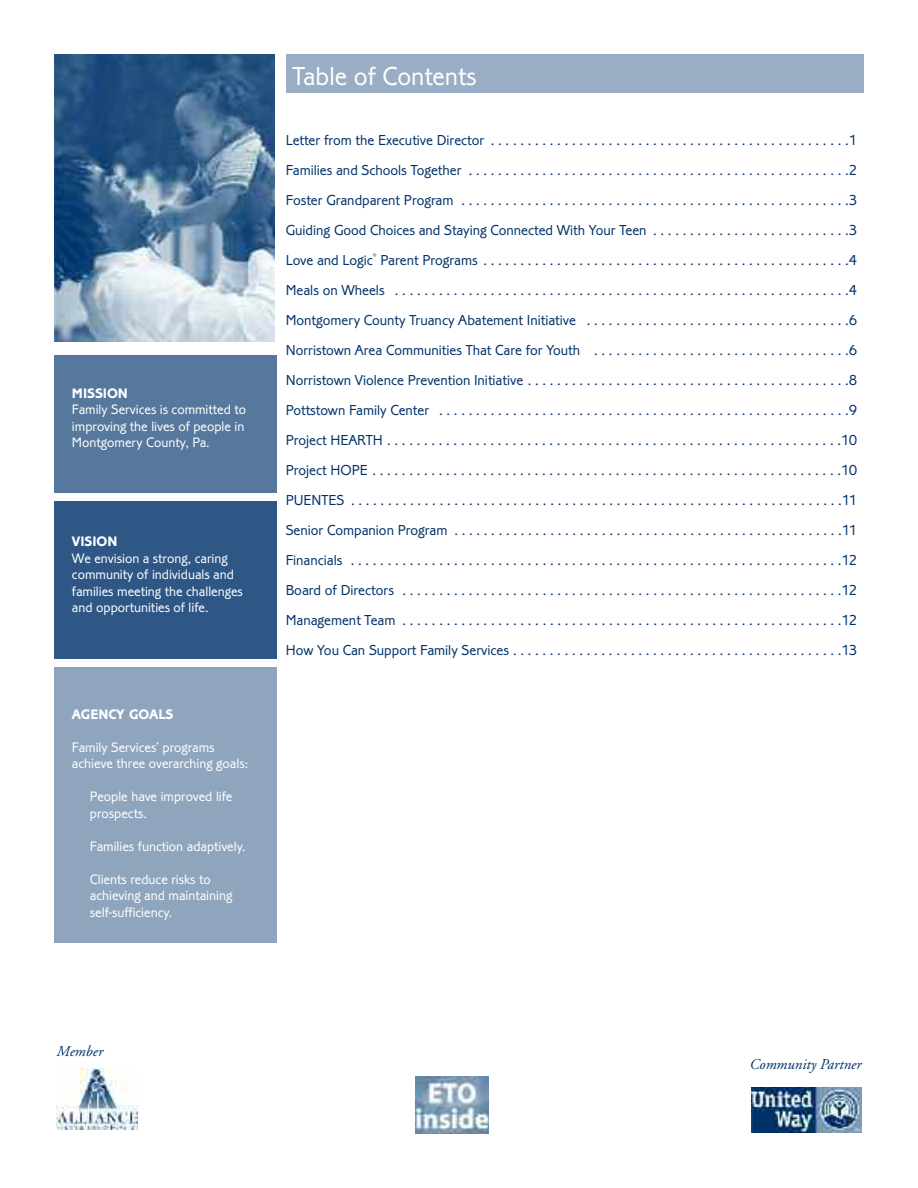
<style>
.page{position:relative;width:918px;height:1188px;background:#fff}
.page>*{position:absolute;margin:0;border:0;box-sizing:border-box;transform-origin:0 0}
.t1{font:300 27px "Corinthian EF";color:#fff}
.t2{font:300 15px/30px "Corinthian EF";color:#00326b;text-align:justify}
.t3{font:italic 15px "Adobe Garamond";color:#00326b}
.t4{font:300 14.25px/16.5px "Corinthian EF";color:#fff}
.t5{font:700 14.25px "Corinthian EF";color:#fff}
</style>
<div class="page">
<div style="left:54px;top:356px;width:222px;height:138px;background:#57789d"></div>
<div style="left:54px;top:668px;width:222px;height:275px;background:#8fa5be"></div>
<div style="left:54px;top:501px;width:222px;height:157px;background:#2e5786"></div>
<div style="left:286px;top:54px;width:578px;height:39px;background:#99adc4"></div>
<img style="left:752px;top:1088px;width:110px;height:44px">
<img style="left:56px;top:1069px;width:82px;height:60px">
<img style="left:416px;top:1076px;width:73px;height:58px">
<img style="left:54px;top:54px;width:220px;height:288px">
<p class="t5" style="left:72px;top:388px;width:58px">MISSION</p>
<p class="t4" style="left:72px;top:403px;width:176px;text-align:justify">Family Services is committed to improving the lives of people in Montgomery County, Pa.</p>
<p class="t5" style="left:72px;top:537px;width:47px">VISION</p>
<p class="t4" style="left:72px;top:551px;width:172px">We envision a strong, caring community of individuals and families meeting the challenges and opportunities of life.</p>
<p class="t5" style="left:72px;top:709px;width:103px">AGENCY GOALS</p>
<p class="t4" style="left:72px;top:740px;width:178px">Family Services’ programs achieve three overarching goals:</p>
<p class="t4" style="left:90px;top:790px;width:144px">People have improved life prospects.</p>
<p class="t4" style="left:90px;top:839px;width:157px">Families function adaptively.</p>
<p class="t4" style="left:90px;top:872px;width:144px">Clients reduce risks to achieving and maintaining self-sufficiency.</p>
<h1 class="t1" style="left:292px;top:67px;width:185px">Table of Contents</h1>
<p class="t2" style="left:286px;top:126px;width:573px">Letter from the Executive Director . . . . . . . . . . . . . . . . . . . . . . . . . . . . . . . . . . . . . . . . . . . . . . . . .1<br>Families and Schools Together . . . . . . . . . . . . . . . . . . . . . . . . . . . . . . . . . . . . . . . . . . . . . . . . . . . .2<br>Foster Grandparent Program . . . . . . . . . . . . . . . . . . . . . . . . . . . . . . . . . . . . . . . . . . . . . . . . . . . . .3<br>Guiding Good Choices and Staying Connected With Your Teen . . . . . . . . . . . . . . . . . . . . . . . . . . .3<br>Love and Logic<sup>®</sup> Parent Programs . . . . . . . . . . . . . . . . . . . . . . . . . . . . . . . . . . . . . . . . . . . . . . . . . .4<br>Meals on Wheels . . . . . . . . . . . . . . . . . . . . . . . . . . . . . . . . . . . . . . . . . . . . . . . . . . . . . . . . . . . . . .4<br>Montgomery County Truancy Abatement Initiative . . . . . . . . . . . . . . . . . . . . . . . . . . . . . . . . . . . .6<br>Norristown Area Communities That Care for Youth . . . . . . . . . . . . . . . . . . . . . . . . . . . . . . . . . . .6<br>Norristown Violence Prevention Initiative . . . . . . . . . . . . . . . . . . . . . . . . . . . . . . . . . . . . . . . . . . . .8<br>Pottstown Family Center . . . . . . . . . . . . . . . . . . . . . . . . . . . . . . . . . . . . . . . . . . . . . . . . . . . . . . . .9<br>Project HEARTH . . . . . . . . . . . . . . . . . . . . . . . . . . . . . . . . . . . . . . . . . . . . . . . . . . . . . . . . . . . . . .10<br>Project HOPE . . . . . . . . . . . . . . . . . . . . . . . . . . . . . . . . . . . . . . . . . . . . . . . . . . . . . . . . . . . . . . . .10<br>PUENTES . . . . . . . . . . . . . . . . . . . . . . . . . . . . . . . . . . . . . . . . . . . . . . . . . . . . . . . . . . . . . . . . . . .11<br>Senior Companion Program . . . . . . . . . . . . . . . . . . . . . . . . . . . . . . . . . . . . . . . . . . . . . . . . . . . . .11<br>Financials . . . . . . . . . . . . . . . . . . . . . . . . . . . . . . . . . . . . . . . . . . . . . . . . . . . . . . . . . . . . . . . . . . .12<br>Board of Directors . . . . . . . . . . . . . . . . . . . . . . . . . . . . . . . . . . . . . . . . . . . . . . . . . . . . . . . . . . . .12<br>Management Team . . . . . . . . . . . . . . . . . . . . . . . . . . . . . . . . . . . . . . . . . . . . . . . . . . . . . . . . . . . .12<br>How You Can Support Family Services . . . . . . . . . . . . . . . . . . . . . . . . . . . . . . . . . . . . . . . . . . . . .13</p>
<p class="t3" style="left:56px;top:1045px;width:48px">Member</p>
<p class="t3" style="left:749px;top:1058px;width:113px">Community Partner</p>
</div>
